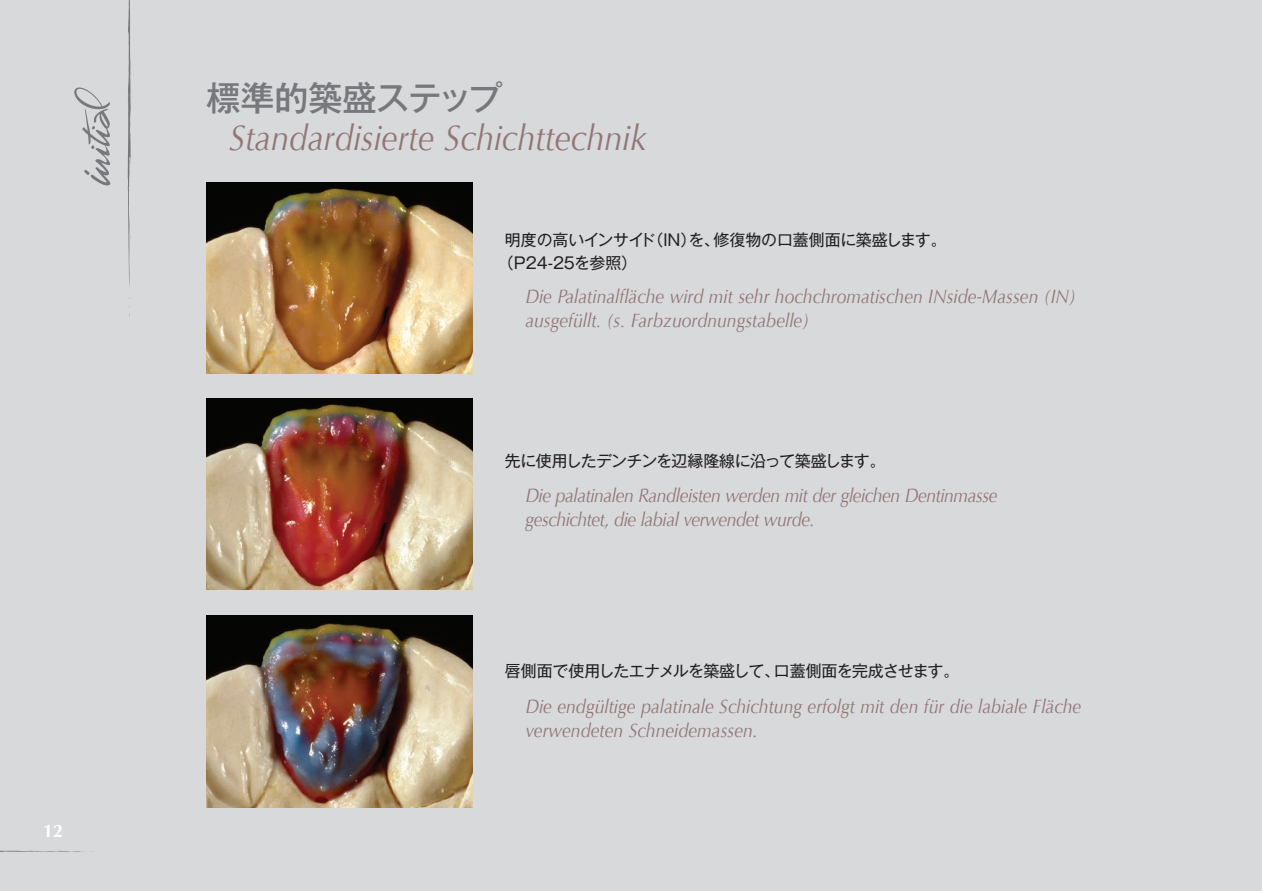
<style>
.page{position:relative;width:1262px;height:891px;background:#fff}
.page>*{position:absolute;margin:0;border:0;box-sizing:border-box;transform-origin:0 0}
.t1{font:italic 36px "Optima";color:#927675;scale:.9 1}
.t2{font:500 34.05px "Gothic MB101 Pr 6 N";letter-spacing:-.015em;color:#76787b}
.t3{font:italic 19.5px/24px "Optima";color:#927675;scale:.9 1}
.t4{font:italic 19.5px/24px "Optima";letter-spacing:-.025em;color:#927675;scale:.9 1}
.t5{font:700 18px "Optima";color:#fff}
.t6{font:15.9px "Gothic MB101 Pr 6 N";letter-spacing:-.03em;color:#231f20}
.t7{font:15.9px/23.4px "Gothic MB101 Pr 6 N";letter-spacing:-.01em;color:#231f20}
</style>
<div class="page">
<div style="left:0;top:0;width:1262px;height:890px;background:#d8d9db"></div>
<svg style="left:128px;top:0;width:4px;height:287px"></svg>
<svg style="left:74px;top:87px;width:37px;height:99px"></svg>
<svg style="left:0;top:850px;width:92px;height:3px"></svg>
<img style="left:206px;top:616px;width:266px;height:191px">
<img style="left:206px;top:398px;width:266px;height:192px">
<img style="left:206px;top:182px;width:266px;height:191px">
<p class="t5" style="left:43px;top:820px;width:22px">12</p>
<h2 class="t2" style="left:206px;top:70px;width:298px">標準的築盛ステップ</h2>
<h1 class="t1" style="left:229px;top:117px;width:465px">Standardisierte Schichttechnik</h1>
<p class="t7" style="left:498px;top:227px;width:450px;text-indent:7px">明度の高いインサイド（IN）を、修復物の口蓋側面に築盛します。（P24-25を参照）</p>
<p class="t3" style="left:525px;top:285px;width:613px">Die Palatinalfläche wird mit sehr hochchromatischen INside-Massen (IN) ausgefüllt. (s. Farbzuordnungstabelle)</p>
<p class="t6" style="left:505px;top:447px;width:382px">先に使用したデンチンを辺縁隆線に沿って築盛します。</p>
<p class="t4" style="left:525px;top:483px;width:526px">Die palatinalen Randleisten werden mit der gleichen Dentinmasse geschichtet, die labial verwendet wurde.</p>
<p class="t6" style="left:505px;top:657px;width:456px">唇側面で使用したエナメルを築盛して、口蓋側面を完成させます。</p>
<p class="t3" style="left:525px;top:694px;width:619px">Die endgültige palatinale Schichtung erfolgt mit den für die labiale Fläche verwendeten Schneidemassen.</p>
</div>
